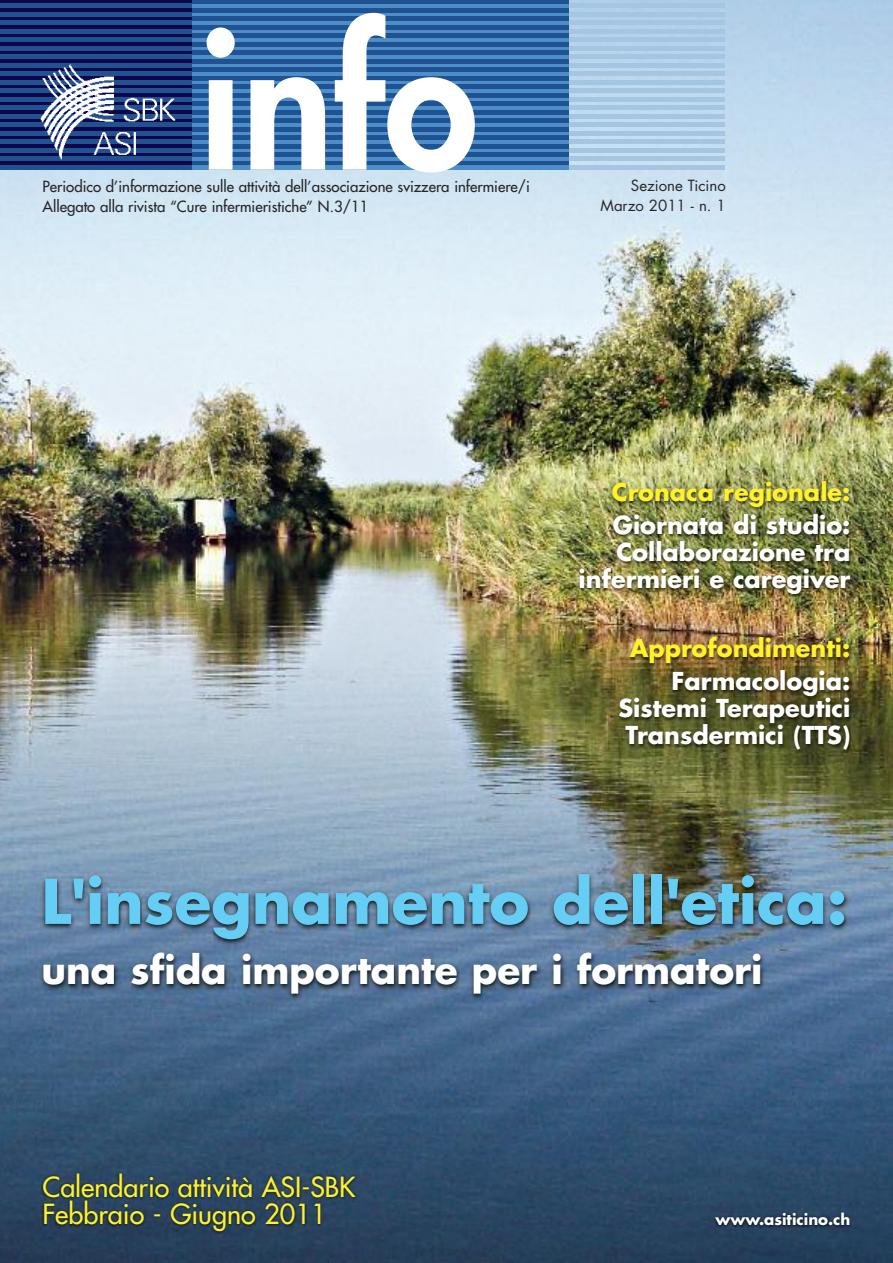
<style>
.page{position:relative;width:893px;height:1263px;background:#fff}
.page>*{position:absolute;margin:0;border:0;box-sizing:border-box;transform-origin:0 0}
.t1{font:800 182.25px "Futura";color:#fff;scale:.93 1}
.t2{font:700 60px "Futura";color:#66cef4}
.t3{font:700 37.5px "Futura";color:#fff}
.t4{font:27px/27px "Futura";color:#fff12a}
.t5{font:700 24px/27px "Futura";color:#fff;text-align:right}
.t6{font:700 24px "Futura";color:#fff12a}
.t7{font:15px/20.5px "Futura";color:#272627}
.t8{font:15px/19.6px "Futura";color:#272627;text-align:right}
.t9{font:700 15px "Futura";color:#fff}
</style>
<div class="page">
<img style="left:0;top:0;width:893px;height:1263px">
<img style="left:491px;top:1206px;width:373px;height:57px">
<hr style="left:154px;top:161px;width:415px;height:4px;background:#205292">
<div style="left:553px;top:165px;width:172px;height:5px;background:#a5c6e3"></div>
<hr style="left:553px;top:157px;width:172px;height:4px;background:#a5c6e3">
<div style="left:553px;top:148px;width:172px;height:5px;background:#a5c6e3"></div>
<hr style="left:553px;top:140px;width:172px;height:4px;background:#a5c6e3">
<hr style="left:553px;top:131px;width:172px;height:4px;background:#a5c6e3">
<hr style="left:553px;top:123px;width:172px;height:4px;background:#a5c6e3">
<hr style="left:553px;top:114px;width:172px;height:4px;background:#a5c6e3">
<hr style="left:553px;top:106px;width:172px;height:4px;background:#a5c6e3">
<hr style="left:553px;top:97px;width:172px;height:4px;background:#a5c6e3">
<hr style="left:553px;top:89px;width:172px;height:4px;background:#a5c6e3">
<hr style="left:553px;top:80px;width:172px;height:4px;background:#a5c6e3">
<hr style="left:553px;top:72px;width:172px;height:4px;background:#a5c6e3">
<hr style="left:553px;top:63px;width:172px;height:4px;background:#a5c6e3">
<hr style="left:553px;top:55px;width:172px;height:4px;background:#a5c6e3">
<hr style="left:553px;top:46px;width:172px;height:4px;background:#a5c6e3">
<hr style="left:553px;top:38px;width:172px;height:4px;background:#a5c6e3">
<hr style="left:553px;top:29px;width:172px;height:4px;background:#a5c6e3">
<hr style="left:553px;top:21px;width:172px;height:4px;background:#a5c6e3">
<hr style="left:553px;top:12px;width:172px;height:4px;background:#a5c6e3">
<hr style="left:553px;top:4px;width:172px;height:4px;background:#a5c6e3">
<div style="left:184px;top:165px;width:385px;height:5px;background:#4c8ec7"></div>
<hr style="left:184px;top:157px;width:385px;height:4px;background:#4c8ec7">
<div style="left:184px;top:148px;width:385px;height:5px;background:#4c8ec7"></div>
<hr style="left:184px;top:140px;width:385px;height:4px;background:#4c8ec7">
<svg style="left:191px;top:131px;width:378px;height:4px;background:#407eb9"></svg>
<hr style="left:184px;top:123px;width:385px;height:4px;background:#4c8ec7">
<svg style="left:191px;top:114px;width:378px;height:4px;background:#407eb9"></svg>
<hr style="left:184px;top:106px;width:385px;height:4px;background:#4c8ec7">
<svg style="left:191px;top:97px;width:378px;height:4px;background:#407eb9"></svg>
<hr style="left:184px;top:89px;width:385px;height:4px;background:#4c8ec7">
<svg style="left:191px;top:80px;width:378px;height:4px;background:#407eb9"></svg>
<hr style="left:184px;top:72px;width:385px;height:4px;background:#4c8ec7">
<svg style="left:191px;top:63px;width:378px;height:4px;background:#407eb9"></svg>
<hr style="left:184px;top:55px;width:385px;height:4px;background:#4c8ec7">
<svg style="left:191px;top:46px;width:378px;height:4px;background:#407eb9"></svg>
<hr style="left:184px;top:38px;width:385px;height:4px;background:#4c8ec7">
<svg style="left:191px;top:29px;width:378px;height:4px;background:#407eb9"></svg>
<hr style="left:184px;top:21px;width:385px;height:4px;background:#4c8ec7">
<svg style="left:191px;top:12px;width:378px;height:4px;background:#407eb9"></svg>
<hr style="left:184px;top:4px;width:385px;height:4px;background:#4c8ec7">
<hr style="left:154px;top:153px;width:415px;height:4px;background:#205292">
<hr style="left:154px;top:144px;width:415px;height:4px;background:#205292">
<hr style="left:154px;top:136px;width:415px;height:4px;background:#205292">
<hr style="left:154px;top:127px;width:415px;height:4px;background:#205292">
<div style="left:154px;top:118px;width:415px;height:5px;background:#205292"></div>
<hr style="left:154px;top:110px;width:415px;height:4px;background:#205292">
<div style="left:154px;top:101px;width:415px;height:5px;background:#205292"></div>
<hr style="left:154px;top:93px;width:415px;height:4px;background:#205292">
<div style="left:154px;top:84px;width:415px;height:5px;background:#205292"></div>
<hr style="left:154px;top:76px;width:415px;height:4px;background:#205292">
<div style="left:154px;top:67px;width:415px;height:5px;background:#205292"></div>
<hr style="left:154px;top:59px;width:415px;height:4px;background:#205292">
<div style="left:154px;top:50px;width:415px;height:5px;background:#205292"></div>
<hr style="left:154px;top:42px;width:415px;height:4px;background:#205292">
<div style="left:154px;top:33px;width:415px;height:5px;background:#205292"></div>
<hr style="left:154px;top:25px;width:415px;height:4px;background:#205292">
<div style="left:154px;top:16px;width:415px;height:5px;background:#205292"></div>
<hr style="left:154px;top:8px;width:415px;height:4px;background:#205292">
<hr style="left:154px;top:0;width:415px;height:4px;background:#205292">
<svg style="left:0;top:0;width:191px;height:165px;background:#131558"></svg>
<div style="left:0;top:165px;width:191px;height:5px;background:#205292"></div>
<hr style="left:0;top:157px;width:191px;height:4px;background:#205292">
<div style="left:0;top:148px;width:191px;height:5px;background:#205292"></div>
<hr style="left:0;top:140px;width:191px;height:4px;background:#205292">
<hr style="left:0;top:131px;width:191px;height:4px;background:#205292">
<hr style="left:0;top:123px;width:191px;height:4px;background:#205292">
<hr style="left:0;top:114px;width:191px;height:4px;background:#205292">
<hr style="left:0;top:106px;width:191px;height:4px;background:#205292">
<hr style="left:0;top:97px;width:191px;height:4px;background:#205292">
<hr style="left:0;top:89px;width:191px;height:4px;background:#205292">
<hr style="left:0;top:80px;width:191px;height:4px;background:#205292">
<hr style="left:0;top:72px;width:191px;height:4px;background:#205292">
<hr style="left:0;top:63px;width:191px;height:4px;background:#205292">
<hr style="left:0;top:55px;width:191px;height:4px;background:#205292">
<hr style="left:0;top:46px;width:191px;height:4px;background:#205292">
<hr style="left:0;top:38px;width:191px;height:4px;background:#205292">
<hr style="left:0;top:29px;width:191px;height:4px;background:#205292">
<hr style="left:0;top:21px;width:191px;height:4px;background:#205292">
<hr style="left:0;top:12px;width:191px;height:4px;background:#205292">
<hr style="left:0;top:4px;width:191px;height:4px;background:#205292">
<img style="left:38px;top:76px;width:144px;height:87px">
<img style="left:39px;top:62px;width:77px;height:61px">
<img style="left:446px;top:473px;width:434px;height:320px">
<img style="left:35px;top:1166px;width:411px;height:92px">
<img style="left:0;top:861px;width:893px;height:243px">
<h1 class="t1" style="left:199px;top:15px;width:301px">info</h1>
<p class="t7" style="left:43px;top:177px;width:489px">Periodico d’informazione sulle attività dell’associazione svizzera infermiere/i<br>Allegato alla rivista “Cure infermieristiche” N.3/11</p>
<p class="t8" style="left:601px;top:177px;width:127px">Sezione Ticino<br>Marzo 2011 - n. 1</p>
<h3 class="t6" style="left:612px;top:481px;width:240px">Cronaca regionale:</h3>
<h3 class="t5" style="left:579px;top:513px;width:273px">Giornata di studio:<br>Collaborazione tra infermieri e caregiver</h3>
<h3 class="t6" style="left:630px;top:637px;width:222px">Approfondimenti:</h3>
<h3 class="t5" style="left:618px;top:669px;width:234px;text-align:justify;text-indent:53px">Farmacologia:<br>Sistemi Terapeutici Transdermici (TTS)</h3>
<h2 class="t2" style="left:41px;top:874px;width:807px">L'insegnamento dell'etica:</h2>
<h3 class="t3" style="left:41px;top:953px;width:723px">una sfida importante per i formatori</h3>
<h3 class="t4" style="left:43px;top:1175px;width:314px">Calendario attività ASI-SBK<br>Febbraio - Giugno 2011</h3>
<p class="t9" style="left:716px;top:1212px;width:136px">www.asiticino.ch</p>
</div>
